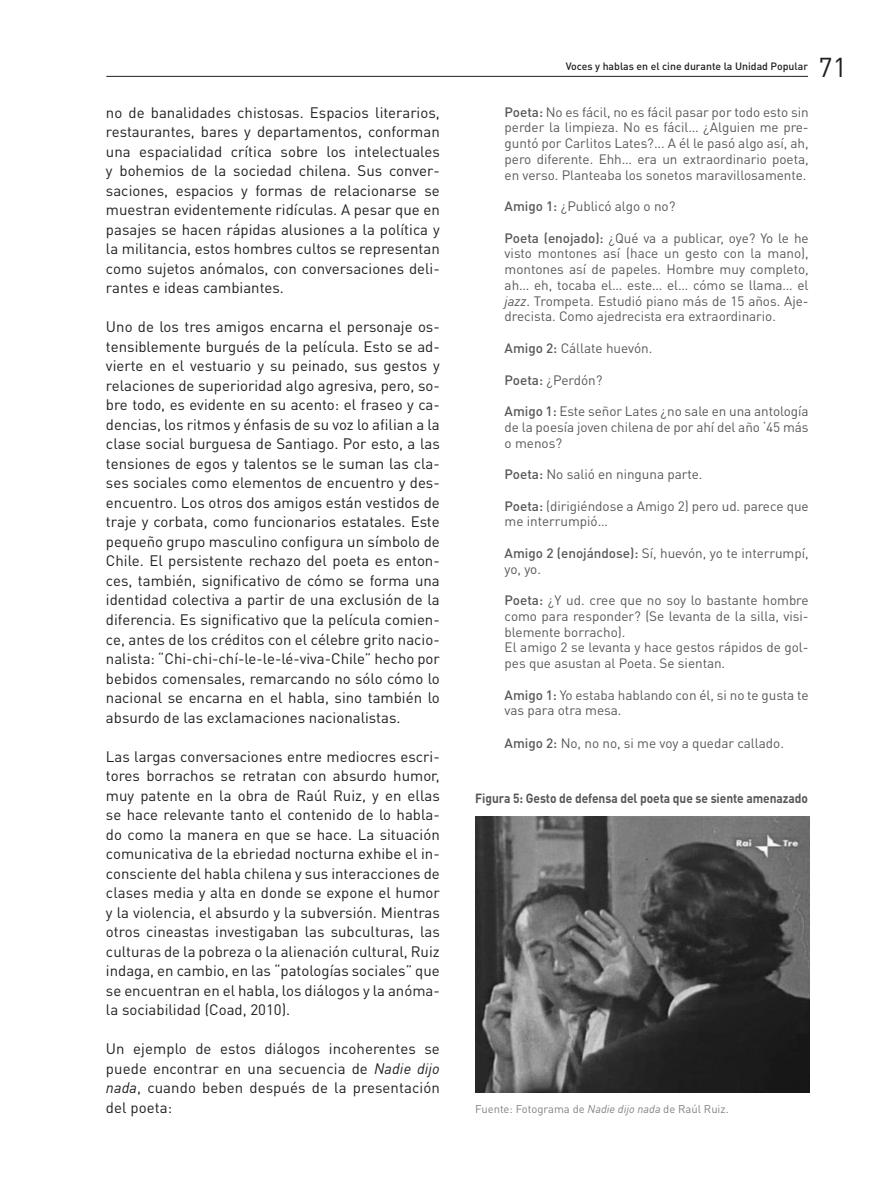
<style>
.page{position:relative;width:893px;height:1191px;background:#fff}
.page>*{position:absolute;margin:0;border:0;box-sizing:border-box;transform-origin:0 0}
.t1{font:27px "DIN Pro";color:#231f20}
.caja_textos{font:15px/19.5px "DIN Pro";color:#231f20;text-align:justify}
.caja_textos-2{font:13.5px/15.8px "DIN Pro";letter-spacing:-.005em;color:#57585a;text-align:justify}
.TITULO_CUADRO{font:700 13.2px "DIN Pro";letter-spacing:-.005em;color:#57585a;scale:.91 1}
.PIE_DE_GRAFICO{font:11.25px "DIN Pro";color:#808285}
.t2{font:500 10.5px "DIN Pro";color:#231f20}
.s1{font-family:"DIN";font-style:italic}
.s2{font-weight:500}
</style>
<div class="page">
<hr style="left:106px;top:76px;width:702px;height:1px;background:#231f20">
<img style="left:475px;top:816px;width:334px;height:276px">
<p class="caja_textos" style="left:106px;top:102px;width:335px">no de banalidades chistosas. Espacios literarios, restaurantes, bares y departamentos, conforman una espacialidad crítica sobre los intelectuales y bohemios de la sociedad chilena. Sus conver&shy;saciones, espacios y formas de relacionarse se muestran evidentemente ridículas. A pesar que en pasajes se hacen rápidas alusiones a la política y la militancia, estos hombres cultos se representan como sujetos anómalos, con conversaciones deli&shy;rantes e ideas cambiantes.</p>
<p class="caja_textos" style="left:106px;top:316px;width:335px">Uno de los tres amigos encarna el personaje os&shy;tensiblemente burgués de la película. Esto se ad&shy;vierte en el vestuario y su peinado, sus gestos y relaciones de superioridad algo agresiva, pero, so&shy;bre todo, es evidente en su acento: el fraseo y ca&shy;dencias, los ritmos y énfasis de su voz lo afilian a la clase social burguesa de Santiago. Por esto, a las tensiones de egos y talentos se le suman las cla&shy;ses sociales como elementos de encuentro y des&shy;encuentro. Los otros dos amigos están vestidos de traje y corbata, como funcionarios estatales. Este pequeño grupo masculino configura un símbolo de Chile. El persistente rechazo del poeta es enton&shy;ces, también, significativo de cómo se forma una identidad colectiva a partir de una exclusión de la diferencia. Es significativo que la película comien&shy;ce, antes de los créditos con el célebre grito nacio&shy;nalista: “Chi-chi-chí-le-le-lé-viva-Chile” hecho por bebidos comensales, remarcando no sólo cómo lo nacional se encarna en el habla, sino también lo absurdo de las exclamaciones nacionalistas.</p>
<p class="caja_textos" style="left:106px;top:745px;width:335px">Las largas conversaciones entre mediocres escri&shy;tores borrachos se retratan con absurdo humor, muy patente en la obra de Raúl Ruiz, y en ellas se hace relevante tanto el contenido de lo habla&shy;do como la manera en que se hace. La situación comunicativa de la ebriedad nocturna exhibe el in&shy;consciente del habla chilena y sus interacciones de clases media y alta en donde se expone el humor y la violencia, el absurdo y la subversión. Mientras otros cineastas investigaban las subculturas, las culturas de la pobreza o la alienación cultural, Ruiz indaga, en cambio, en las “patologías sociales” que se encuentran en el habla, los diálogos y la anóma&shy;la sociabilidad (Coad, 2010).</p>
<p class="caja_textos" style="left:106px;top:1038px;width:335px">Un ejemplo de estos diálogos incoherentes se puede encontrar en una secuencia de <span class="s1">Nadie dijo nada</span>, cuando beben después de la presentación del poeta:</p>
<p class="t2" style="left:566px;top:57px;width:244px">Voces y hablas en el cine durante la Unidad Popular</p>
<h1 class="t1" style="left:819px;top:48px;width:30px">71</h1>
<p class="caja_textos-2" style="left:505px;top:103px;width:306px"><span class="s2">Poeta:</span> No es fácil, no es fácil pasar por todo esto sin perder la limpieza. No es fácil… ¿Alguien me pre&shy;guntó por Carlitos Lates?... A él le pasó algo así, ah, pero diferente. Ehh… era un extraordinario poeta, en verso. Planteaba los sonetos maravillosamente.</p>
<p class="caja_textos-2" style="left:505px;top:198px;width:172px"><span class="s2">Amigo 1:</span> ¿Publicó algo o no?</p>
<p class="caja_textos-2" style="left:505px;top:229px;width:306px"><span class="s2">Poeta (enojado):</span> ¿Qué va a publicar, oye? Yo le he visto montones así (hace un gesto con la mano), montones así de papeles. Hombre muy completo, ah… eh, tocaba el… este… el… cómo se llama… el <span class="s1">jazz</span>. Trompeta. Estudió piano más de 15 años. Aje&shy;drecista. Como ajedrecista era extraordinario.</p>
<p class="caja_textos-2" style="left:505px;top:340px;width:149px"><span class="s2">Amigo 2:</span> Cállate huevón.</p>
<p class="caja_textos-2" style="left:505px;top:371px;width:99px"><span class="s2">Poeta:</span> ¿Perdón?</p>
<p class="caja_textos-2" style="left:505px;top:403px;width:306px"><span class="s2">Amigo 1:</span> Este señor Lates ¿no sale en una antología de la poesía joven chilena de por ahí del año ‘45 más o menos?</p>
<p class="caja_textos-2" style="left:505px;top:466px;width:199px"><span class="s2">Poeta:</span> No salió en ninguna parte.</p>
<p class="caja_textos-2" style="left:505px;top:497px;width:306px"><span class="s2">Poeta:</span> (dirigiéndose a Amigo 2) pero ud. parece que me interrumpió…</p>
<p class="caja_textos-2" style="left:505px;top:544px;width:306px"><span class="s2">Amigo 2 (enojándose):</span> Sí, huevón, yo te interrumpí, yo, yo.</p>
<p class="caja_textos-2" style="left:505px;top:592px;width:306px"><span class="s2">Poeta:</span> ¿Y ud. cree que no soy lo bastante hombre como para responder? (Se levanta de la silla, visi&shy;blemente borracho).</p>
<p class="caja_textos-2" style="left:505px;top:639px;width:306px">El amigo 2 se levanta y hace gestos rápidos de gol&shy;pes que asustan al Poeta. Se sientan.</p>
<p class="caja_textos-2" style="left:505px;top:686px;width:306px"><span class="s2">Amigo 1:</span> Yo estaba hablando con él, si no te gusta te vas para otra mesa.</p>
<p class="caja_textos-2" style="left:505px;top:734px;width:281px"><span class="s2">Amigo 2:</span> No, no no, si me voy a quedar callado.</p>
<p class="TITULO_CUADRO" style="left:475px;top:787px;width:367px">Figura 5: Gesto de defensa del poeta que se siente amenazado</p>
<p class="PIE_DE_GRAFICO" style="left:475px;top:1101px;width:255px">Fuente: Fotograma de <span class="s1">Nadie dijo nada</span> de Raúl Ruiz.</p>
</div>
